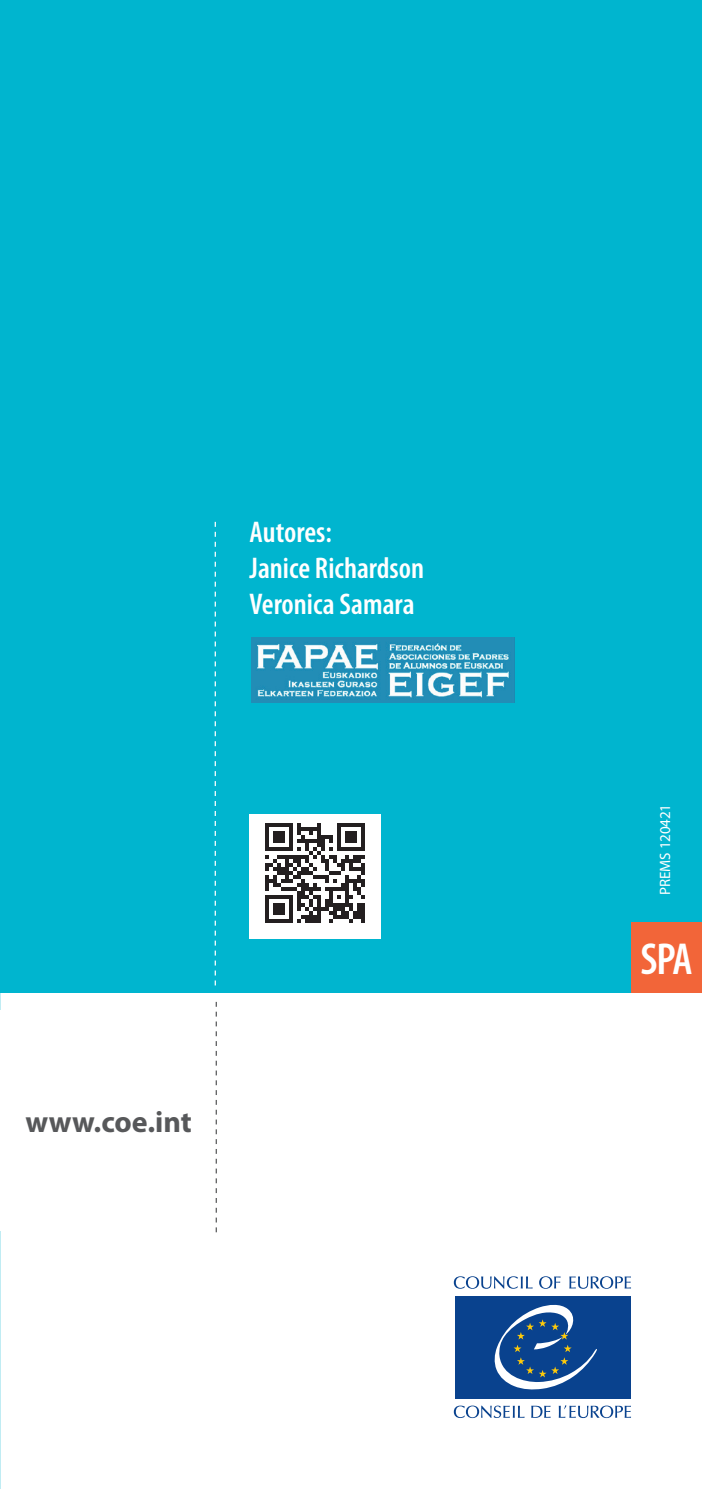
<style>
.page{position:relative;width:702px;height:1489px;background:#fff}
.page>*{position:absolute;margin:0;border:0;box-sizing:border-box;transform-origin:0 0}
.t1{font:600 condensed 45px "Myriad Pro";color:#fff}
.t2{font:600 condensed 30px/36px "Myriad Pro";color:#fff}
.t3{font:700 30px "Myriad Pro";color:#57585a}
.t4{font:15px "Myriad Pro";letter-spacing:-.01em;color:#fff}
</style>
<div class="page">
<div style="left:0;top:0;width:702px;height:992px;background:#00b5cf"></div>
<svg style="left:539px;top:1276px;width:21px;height:12px"></svg>
<svg style="left:569px;top:1276px;width:62px;height:12px"></svg>
<svg style="left:454px;top:1276px;width:78px;height:12px"></svg>
<svg style="left:558px;top:1405px;width:73px;height:12px"></svg>
<svg style="left:531px;top:1405px;width:19px;height:12px"></svg>
<svg style="left:454px;top:1405px;width:70px;height:12px"></svg>
<div style="left:454px;top:1295px;width:176px;height:103px;background:#09428e"></div>
<svg style="left:494px;top:1304px;width:103px;height:85px"></svg>
<svg style="left:216px;top:1001px;width:1px;height:231px"></svg>
<svg style="left:215px;top:522px;width:1px;height:463px"></svg>
<div style="left:249px;top:813px;width:132px;height:125px;background:#fff"></div>
<svg style="left:265px;top:823px;width:100px;height:99px"></svg>
<div style="left:631px;top:921px;width:71px;height:71px;background:#f26539"></div>
<img style="left:252px;top:638px;width:263px;height:65px">
<p class="t2" style="left:249px;top:513px;width:176px">Autores:<br>Janice Richardson<br>Veronica Samara</p>
<p class="t3" style="left:25px;top:1101px;width:168px">www.coe.int</p>
<p class="t4" style="left:655px;top:894px;width:92px;rotate:-90deg">PREMS 120421</p>
<h1 class="t1" style="left:640px;top:931px;width:54px">SPA</h1>
</div>
